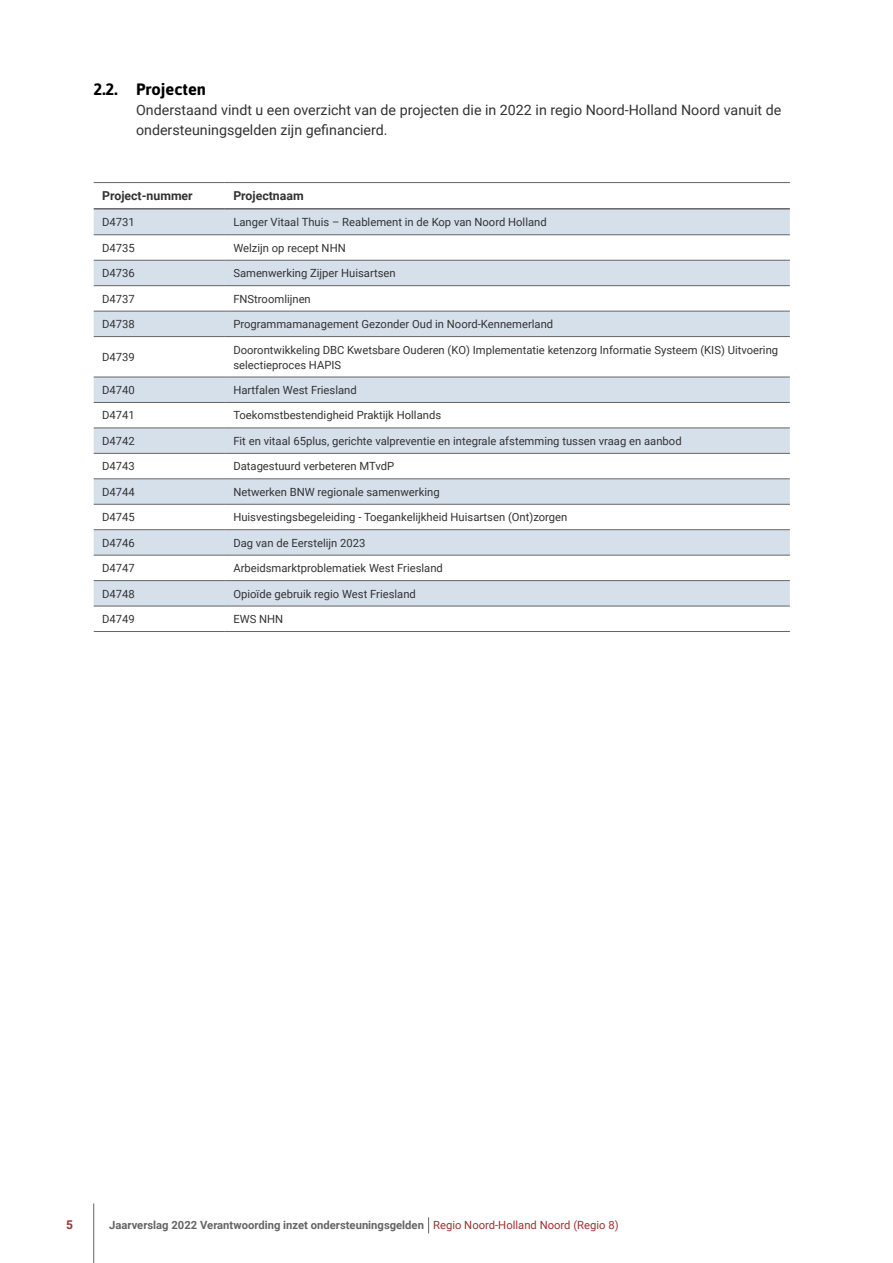
<style>
.page{position:relative;width:893px;height:1263px;background:#fff}
.page>*{position:absolute;margin:0;border:0;box-sizing:border-box;transform-origin:0 0}
._3_kop_H3_nummer_VE{font:700 16.5px "Asap";color:#000}
.PLAT{font:14.25px/20.2px "Roboto";color:#333334}
.tabel_kopje_ZK{font:700 12.3px "Roboto";color:#333334}
.t1{font:700 12px "Roboto";color:#933}
.tabel_tekst_ZK{font:11.25px/15px "Roboto";color:#333334}
.t2{font:700 11.25px "Roboto";color:#656565}
.s1{font-weight:400;color:#933}
</style>
<div class="page">
<hr style="left:93px;top:1203px;width:1px;height:60px;background:#656565">
<svg style="left:428px;top:1217px;width:1px;height:16px"></svg>
<svg style="left:94px;top:210px;width:696px;height:345px;fill:#d6e0eb"></svg>
<svg style="left:94px;top:581px;width:696px;height:25px;background:#d3dde8"></svg>
<hr style="left:94px;top:182px;width:131px;height:1px;background:#656565">
<hr style="left:225px;top:182px;width:565px;height:1px;background:#656565">
<hr style="left:94px;top:208px;width:131px;height:2px;background:#656565">
<hr style="left:225px;top:208px;width:565px;height:2px;background:#656565">
<hr style="left:94px;top:234px;width:131px;height:1px;background:#656565">
<hr style="left:225px;top:234px;width:565px;height:1px;background:#656565">
<hr style="left:94px;top:260px;width:131px;height:1px;background:#656565">
<hr style="left:225px;top:260px;width:565px;height:1px;background:#656565">
<hr style="left:94px;top:285px;width:131px;height:1px;background:#656565">
<hr style="left:225px;top:285px;width:565px;height:1px;background:#656565">
<hr style="left:94px;top:311px;width:131px;height:1px;background:#656565">
<hr style="left:225px;top:311px;width:565px;height:1px;background:#656565">
<hr style="left:94px;top:336px;width:131px;height:1px;background:#656565">
<hr style="left:225px;top:336px;width:565px;height:1px;background:#656565">
<hr style="left:94px;top:377px;width:131px;height:1px;background:#656565">
<hr style="left:225px;top:377px;width:565px;height:1px;background:#656565">
<hr style="left:94px;top:402px;width:131px;height:1px;background:#656565">
<hr style="left:225px;top:402px;width:565px;height:1px;background:#656565">
<hr style="left:94px;top:428px;width:131px;height:1px;background:#656565">
<hr style="left:225px;top:428px;width:565px;height:1px;background:#656565">
<hr style="left:94px;top:453px;width:131px;height:1px;background:#656565">
<hr style="left:225px;top:453px;width:565px;height:1px;background:#656565">
<hr style="left:94px;top:479px;width:131px;height:1px;background:#656565">
<hr style="left:225px;top:479px;width:565px;height:1px;background:#656565">
<hr style="left:94px;top:504px;width:131px;height:1px;background:#656565">
<hr style="left:225px;top:504px;width:565px;height:1px;background:#656565">
<hr style="left:94px;top:529px;width:131px;height:1px;background:#656565">
<hr style="left:225px;top:529px;width:565px;height:1px;background:#656565">
<hr style="left:94px;top:555px;width:131px;height:1px;background:#656565">
<hr style="left:225px;top:555px;width:565px;height:1px;background:#656565">
<hr style="left:94px;top:580px;width:131px;height:1px;background:#656565">
<hr style="left:225px;top:580px;width:565px;height:1px;background:#656565">
<hr style="left:94px;top:606px;width:131px;height:1px;background:#656565">
<hr style="left:225px;top:606px;width:565px;height:1px;background:#656565">
<hr style="left:94px;top:631px;width:131px;height:1px;background:#656565">
<hr style="left:225px;top:631px;width:565px;height:1px;background:#656565">
<h3 class="_3_kop_H3_nummer_VE" style="left:94px;top:77px;width:114px">2.2. Projecten</h3>
<p class="PLAT" style="left:136px;top:99px;width:647px">Onderstaand vindt u een overzicht van de projecten die in 2022 in regio Noord-Holland Noord vanuit de ondersteuningsgelden zijn gefinancierd.</p>
<p class="tabel_kopje_ZK" style="left:102px;top:187px;width:92px">Project-nummer</p>
<p class="tabel_kopje_ZK" style="left:233px;top:187px;width:72px">Projectnaam</p>
<p class="tabel_tekst_ZK" style="left:102px;top:214px;width:34px">D4731</p>
<p class="tabel_tekst_ZK" style="left:233px;top:214px;width:315px">Langer Vitaal Thuis – Reablement in de Kop van Noord Holland</p>
<p class="tabel_tekst_ZK" style="left:102px;top:240px;width:34px">D4735</p>
<p class="tabel_tekst_ZK" style="left:233px;top:240px;width:114px">Welzijn op recept NHN</p>
<p class="tabel_tekst_ZK" style="left:102px;top:265px;width:34px">D4736</p>
<p class="tabel_tekst_ZK" style="left:233px;top:265px;width:164px">Samenwerking Zijper Huisartsen</p>
<p class="tabel_tekst_ZK" style="left:102px;top:291px;width:34px">D4737</p>
<p class="tabel_tekst_ZK" style="left:233px;top:291px;width:79px">FNStroomlijnen</p>
<p class="tabel_tekst_ZK" style="left:102px;top:316px;width:34px">D4738</p>
<p class="tabel_tekst_ZK" style="left:233px;top:316px;width:321px">Programmamanagement Gezonder Oud in Noord-Kennemerland</p>
<p class="tabel_tekst_ZK" style="left:102px;top:349px;width:34px">D4739</p>
<p class="tabel_tekst_ZK" style="left:233px;top:342px;width:546px">Doorontwikkeling DBC Kwetsbare Ouderen (KO) Implementatie ketenzorg Informatie Systeem (KIS) Uitvoering selectieproces HAPIS</p>
<p class="tabel_tekst_ZK" style="left:102px;top:382px;width:34px">D4740</p>
<p class="tabel_tekst_ZK" style="left:233px;top:382px;width:125px">Hartfalen West Friesland</p>
<p class="tabel_tekst_ZK" style="left:102px;top:407px;width:34px">D4741</p>
<p class="tabel_tekst_ZK" style="left:233px;top:407px;width:209px">Toekomstbestendigheid Praktijk Hollands</p>
<p class="tabel_tekst_ZK" style="left:102px;top:433px;width:34px">D4742</p>
<p class="tabel_tekst_ZK" style="left:233px;top:433px;width:450px">Fit en vitaal 65plus, gerichte valpreventie en integrale afstemming tussen vraag en aanbod</p>
<p class="tabel_tekst_ZK" style="left:102px;top:458px;width:34px">D4743</p>
<p class="tabel_tekst_ZK" style="left:233px;top:458px;width:162px">Datagestuurd verbeteren MTvdP</p>
<p class="tabel_tekst_ZK" style="left:102px;top:484px;width:34px">D4744</p>
<p class="tabel_tekst_ZK" style="left:233px;top:484px;width:208px">Netwerken BNW regionale samenwerking</p>
<p class="tabel_tekst_ZK" style="left:102px;top:509px;width:34px">D4745</p>
<p class="tabel_tekst_ZK" style="left:233px;top:509px;width:336px">Huisvestingsbegeleiding - Toegankelijkheid Huisartsen (Ont)zorgen</p>
<p class="tabel_tekst_ZK" style="left:102px;top:535px;width:34px">D4746</p>
<p class="tabel_tekst_ZK" style="left:233px;top:535px;width:134px">Dag van de Eerstelijn 2023</p>
<p class="tabel_tekst_ZK" style="left:102px;top:560px;width:34px">D4747</p>
<p class="tabel_tekst_ZK" style="left:233px;top:560px;width:211px">Arbeidsmarktproblematiek West Friesland</p>
<p class="tabel_tekst_ZK" style="left:102px;top:586px;width:34px">D4748</p>
<p class="tabel_tekst_ZK" style="left:233px;top:586px;width:184px">Opioïde gebruik regio West Friesland</p>
<p class="tabel_tekst_ZK" style="left:102px;top:611px;width:34px">D4749</p>
<p class="tabel_tekst_ZK" style="left:233px;top:611px;width:51px">EWS NHN</p>
<p class="t1" style="left:66px;top:1216px;width:8px">5</p>
<p class="t2" style="left:109px;top:1217px;width:511px">Jaarverslag 2022 Verantwoording inzet ondersteuningsgelden <span class="s1">Regio Noord-Holland Noord (Regio 8)</span></p>
</div>
